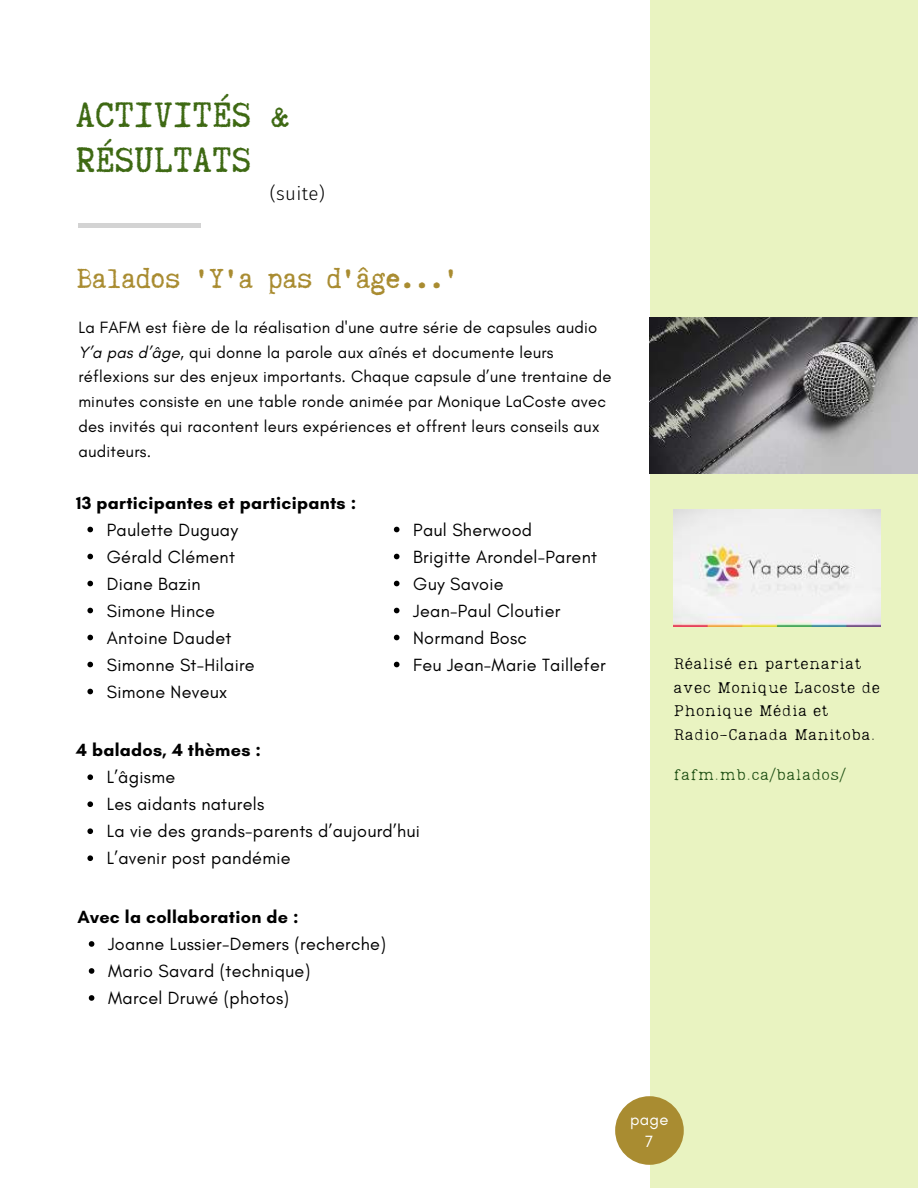
<style>
.page{position:relative;width:918px;height:1188px;background:#fff}
.page>*{position:absolute;margin:0;border:0;box-sizing:border-box;transform-origin:0 0}
.t1{font:42px/45px "Truetypewriter Polygl OTT";letter-spacing:.02em;color:#3e6913}
.t2{font:33px "Truetypewriter Polygl OTT";color:#a98c31}
.t3{font:300 18.75px "Fira Sans";letter-spacing:.015em;color:#000}
.t4{font:18px/27px "Glacial Indifference";letter-spacing:.015em;color:#000}
.t5{font:700 18px "Glacial Indifference";letter-spacing:.015em;color:#000}
.t6{font:16.65px/24.8px "Glacial Indifference";letter-spacing:.015em;color:#000}
.t7{font:16.65px/22.5px "Glacial Indifference";color:#fff;text-align:center}
.t8{font:15.75px/23.7px "Lumios TW Old";letter-spacing:.015em;color:#000}
.t9{font:15.75px "Lumios TW Old";letter-spacing:.015em;color:#1f5014}
.s1{font-style:italic}
</style>
<div class="page">
<div style="left:650px;top:0;width:268px;height:1188px;background:#e9f3c1"></div>
<img style="left:673px;top:509px;width:207px;height:117px">
<hr style="left:78px;top:224px;width:123px;height:4px;background:#d3d3d3">
<svg style="left:87px;top:527px;width:6px;height:5px"></svg>
<svg style="left:87px;top:554px;width:6px;height:5px"></svg>
<svg style="left:87px;top:581px;width:6px;height:5px"></svg>
<svg style="left:87px;top:608px;width:6px;height:5px"></svg>
<svg style="left:87px;top:635px;width:6px;height:5px"></svg>
<svg style="left:87px;top:662px;width:6px;height:5px"></svg>
<svg style="left:87px;top:689px;width:6px;height:5px"></svg>
<svg style="left:394px;top:527px;width:6px;height:5px"></svg>
<svg style="left:394px;top:554px;width:6px;height:5px"></svg>
<svg style="left:394px;top:581px;width:6px;height:5px"></svg>
<svg style="left:394px;top:608px;width:6px;height:5px"></svg>
<svg style="left:394px;top:635px;width:6px;height:5px"></svg>
<svg style="left:394px;top:662px;width:6px;height:5px"></svg>
<svg style="left:87px;top:774px;width:6px;height:6px"></svg>
<svg style="left:87px;top:801px;width:6px;height:6px"></svg>
<svg style="left:87px;top:828px;width:6px;height:6px"></svg>
<svg style="left:87px;top:855px;width:6px;height:6px"></svg>
<img style="left:650px;top:317px;width:268px;height:157px">
<div style="left:615px;top:1096px;width:69px;height:69px;background:#a98c31;border-radius:50%"></div>
<svg style="left:89px;top:941px;width:5px;height:6px"></svg>
<svg style="left:89px;top:968px;width:5px;height:6px"></svg>
<svg style="left:89px;top:995px;width:5px;height:6px"></svg>
<h1 class="t1" style="left:76px;top:93px;width:215px">ACTIVITÉS &amp;<br>RÉSULTATS</h1>
<p class="t3" style="left:270px;top:180px;width:56px">(suite)</p>
<h2 class="t2" style="left:78px;top:261px;width:383px">Balados 'Y'a pas d'âge...'</h2>
<p class="t6" style="left:78px;top:315px;width:535px">La FAFM est fière de la réalisation d'une autre série de capsules audio <span class="s1">Y’a pas d’âge</span>, qui donne la parole aux aînés et documente leurs réflexions sur des enjeux importants. Chaque capsule d’une trentaine de minutes consiste en une table ronde animée par Monique LaCoste avec des invités qui racontent leurs expériences et offrent leurs conseils aux auditeurs.</p>
<p class="t5" style="left:76px;top:491px;width:282px">13 participantes et participants :</p>
<p class="t4" style="left:107px;top:516px;width:149px">Paulette Duguay<br>Gérald Clément<br>Diane Bazin<br>Simone Hince<br>Antoine Daudet<br>Simonne St-Hilaire<br>Simone Neveux</p>
<p class="t5" style="left:76px;top:739px;width:186px">4 balados, 4 thèmes :</p>
<p class="t4" style="left:413px;top:516px;width:194px">Paul Sherwood<br>Brigitte Arondel-Parent<br>Guy Savoie<br>Jean-Paul Cloutier<br>Normand Bosc<br>Feu Jean-Marie Taillefer</p>
<p class="t4" style="left:107px;top:764px;width:315px">L’âgisme<br>Les aidants naturels<br>La vie des grands-parents d’aujourd’hui<br>L’avenir post pandémie</p>
<p class="t5" style="left:78px;top:906px;width:223px">Avec la collaboration de :</p>
<p class="t4" style="left:108px;top:931px;width:279px">Joanne Lussier-Demers (recherche)<br>Mario Savard (technique)<br>Marcel Druwé (photos)</p>
<p class="t8" style="left:673px;top:652px;width:208px">Réalisé en partenariat avec Monique Lacoste de<br>Phonique Média et<br>Radio-Canada Manitoba.</p>
<p class="t9" style="left:673px;top:765px;width:174px">fafm.mb.ca/balados/</p>
<p class="t7" style="left:630px;top:1108px;width:40px">page<br>7</p>
</div>
